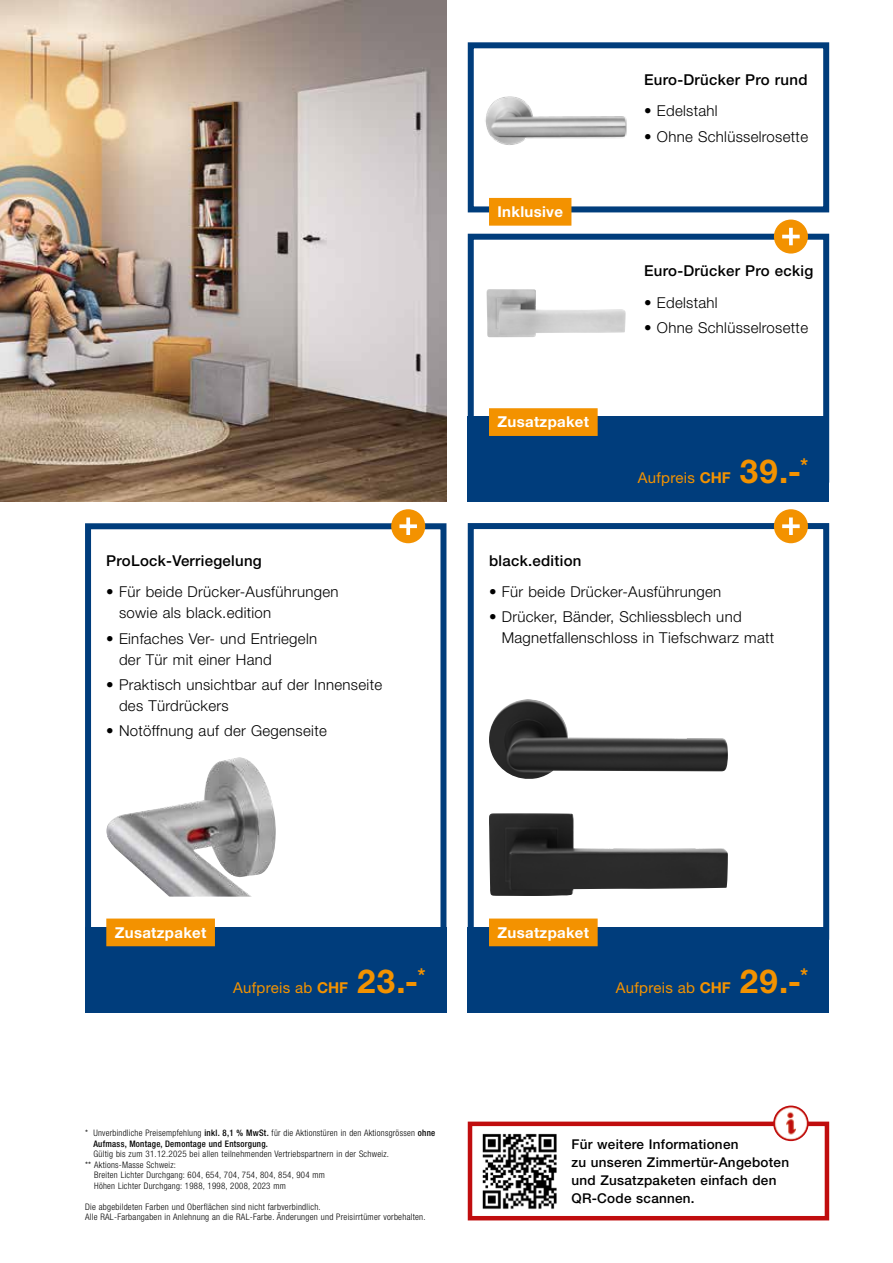
<style>
.page{position:relative;width:893px;height:1263px;background:#fff}
.page>*{position:absolute;margin:0;border:0;box-sizing:border-box;transform-origin:0 0}
.t1{font:300 15px/21px "Hoermann Helvetica Neue";letter-spacing:.02em;color:#000}
.t2{font:500 15px "Hoermann Helvetica Neue";letter-spacing:.02em;color:#000}
.t3{font:15px "Hoermann Helvetica Neue Rm";letter-spacing:.02em;color:#f39200}
.t4{font:700 15px "Hoermann Helvetica Neue";letter-spacing:.02em;color:#fff}
.t5{font:500 13.5px/18px "Hoermann Helvetica Neue";letter-spacing:.02em;color:#000}
.t6{font:300 condensed 9px/10.5px "Hoermann Helvetica Neue";letter-spacing:.03em;color:#000}
.s1{font-family:"Hoermann Helvetica Neue";font-weight:700}
.s2{font-family:"Hoermann Helvetica Neue";font-weight:700;font-size:33px}
.s3{font-weight:500}
</style>
<div class="page">
<img style="left:0;top:0;width:446px;height:502px">
<img style="left:106px;top:757px;width:170px;height:139px">
<img style="left:489px;top:813px;width:239px;height:83px">
<img style="left:487px;top:289px;width:139px;height:48px">
<img style="left:485px;top:96px;width:142px;height:49px">
<img style="left:489px;top:699px;width:239px;height:80px">
<div style="left:468px;top:1121px;width:361px;height:99px;border:4px solid #c00d0e"></div>
<img style="left:774px;top:1106px;width:34px;height:34px;border-radius:17px">
<div style="left:773px;top:1105px;width:36px;height:36px;border:2px solid #c00d0e;border-radius:50%"></div>
<img style="left:482px;top:1133px;width:75px;height:76px">
<div style="left:85px;top:523px;width:361px;height:426px;border:6px solid #003d7c"></div>
<div style="left:468px;top:523px;width:361px;height:417px;border:6px solid #003d7c"></div>
<div style="left:468px;top:927px;width:361px;height:85px;background:#003d7c"></div>
<div style="left:85px;top:927px;width:361px;height:85px;background:#003d7c"></div>
<div style="left:391px;top:509px;width:34px;height:34px;background:#f39200;border-radius:50%"></div>
<svg style="left:399px;top:517px;width:18px;height:18px"></svg>
<div style="left:774px;top:509px;width:34px;height:34px;background:#f39200;border-radius:50%"></div>
<svg style="left:782px;top:517px;width:18px;height:18px"></svg>
<div style="left:489px;top:918px;width:109px;height:28px;background:#f39200"></div>
<div style="left:106px;top:918px;width:109px;height:28px;background:#f39200"></div>
<div style="left:468px;top:234px;width:361px;height:249px;border:6px solid #003d7c"></div>
<div style="left:468px;top:42px;width:361px;height:170px;border:6px solid #003d7c"></div>
<div style="left:468px;top:417px;width:361px;height:85px;background:#003d7c"></div>
<div style="left:774px;top:220px;width:34px;height:34px;background:#f39200;border-radius:50%"></div>
<svg style="left:782px;top:228px;width:18px;height:17px"></svg>
<div style="left:489px;top:198px;width:82px;height:28px;background:#f39200"></div>
<svg style="left:489px;top:408px;width:109px;height:28px;background:#f29202"></svg>
<h1 class="t2" style="left:106px;top:550px;width:157px">ProLock-Verriegelung</h1>
<h1 class="t1" style="left:119px;top:580px;width:221px;text-indent:-13px">• Für beide Drücker-Ausführungen sowie als black.edition</h1>
<h1 class="t1" style="left:119px;top:627px;width:200px;text-indent:-13px">• Einfaches Ver- und Entriegeln der Tür mit einer Hand</h1>
<h1 class="t1" style="left:119px;top:673px;width:265px;text-indent:-13px">• Praktisch unsichtbar auf der Innenseite des Türdrückers</h1>
<h1 class="t1" style="left:106px;top:719px;width:222px">• Notöffnung auf der Gegenseite</h1>
<h1 class="t4" style="left:497px;top:201px;width:67px">Inklusive</h1>
<h1 class="t4" style="left:497px;top:411px;width:93px">Zusatzpaket</h1>
<h1 class="t2" style="left:644px;top:69px;width:165px">Euro-Drücker Pro rund</h1>
<h1 class="t1" style="left:644px;top:100px;width:75px">• Edelstahl</h1>
<h1 class="t1" style="left:644px;top:125px;width:165px">• Ohne Schlüsselrosette</h1>
<h1 class="t2" style="left:644px;top:260px;width:171px">Euro-Drücker Pro eckig</h1>
<h1 class="t1" style="left:644px;top:291px;width:75px">• Edelstahl</h1>
<h1 class="t1" style="left:644px;top:316px;width:165px">• Ohne Schlüsselrosette</h1>
<h1 class="t3" style="left:638px;top:467px;width:172px">Aufpreis <span class="s1">CHF</span> <span class="s2">39.-</span><sup>*</sup></h1>
<h1 class="t2" style="left:489px;top:550px;width:94px">black.edition</h1>
<h1 class="t1" style="left:489px;top:580px;width:234px">• Für beide Drücker-Ausführungen</h1>
<h1 class="t1" style="left:502px;top:605px;width:274px;text-indent:-13px">• Drücker, Bänder, Schliessblech und<br>Magnetfallenschloss in Tiefschwarz matt</h1>
<h1 class="t4" style="left:115px;top:922px;width:93px">Zusatzpaket</h1>
<h1 class="t4" style="left:497px;top:922px;width:93px">Zusatzpaket</h1>
<h1 class="t3" style="left:233px;top:977px;width:194px">Aufpreis ab <span class="s1">CHF</span> <span class="s2">23.-</span><sup>*</sup></h1>
<h1 class="t3" style="left:616px;top:977px;width:194px">Aufpreis ab <span class="s1">CHF</span> <span class="s2">29.-</span><sup>*</sup></h1>
<p class="t6" style="left:93px;top:1127px;width:343px;text-indent:-8px">* Unverbindliche Preisempfehlung <span class="s3">inkl. 8,1 % MwSt.</span> für die Aktionstüren in den Aktionsgrössen <span class="s3">ohne<br>Aufmass, Montage, Demontage und Entsorgung.</span></p>
<p class="t6" style="left:93px;top:1148px;width:297px">Gültig bis zum 31.12.2025 bei allen teilnehmenden Vertriebspartnern in der Schweiz.</p>
<p class="t6" style="left:85px;top:1159px;width:92px">** Aktions-Masse Schweiz:</p>
<p class="t6" style="left:94px;top:1169px;width:232px">Breiten Lichter Durchgang: 604, 654, 704, 754, 804, 854, 904 mm</p>
<p class="t6" style="left:94px;top:1180px;width:193px">Höhen Lichter Durchgang: 1988, 1998, 2008, 2023 mm</p>
<p class="t6" style="left:85px;top:1201px;width:342px">Die abgebildeten Farben und Oberflächen sind nicht farbverbindlich.<br>Alle RAL-Farbangaben in Anlehnung an die RAL-Farbe. Änderungen und Preisirrtümer vorbehalten.</p>
<h2 class="t5" style="left:571px;top:1134px;width:219px">Für weitere Informationen<br>zu unseren Zimmertür-Angeboten und Zusatzpaketen einfach den<br>QR-Code scannen.</h2>
</div>
